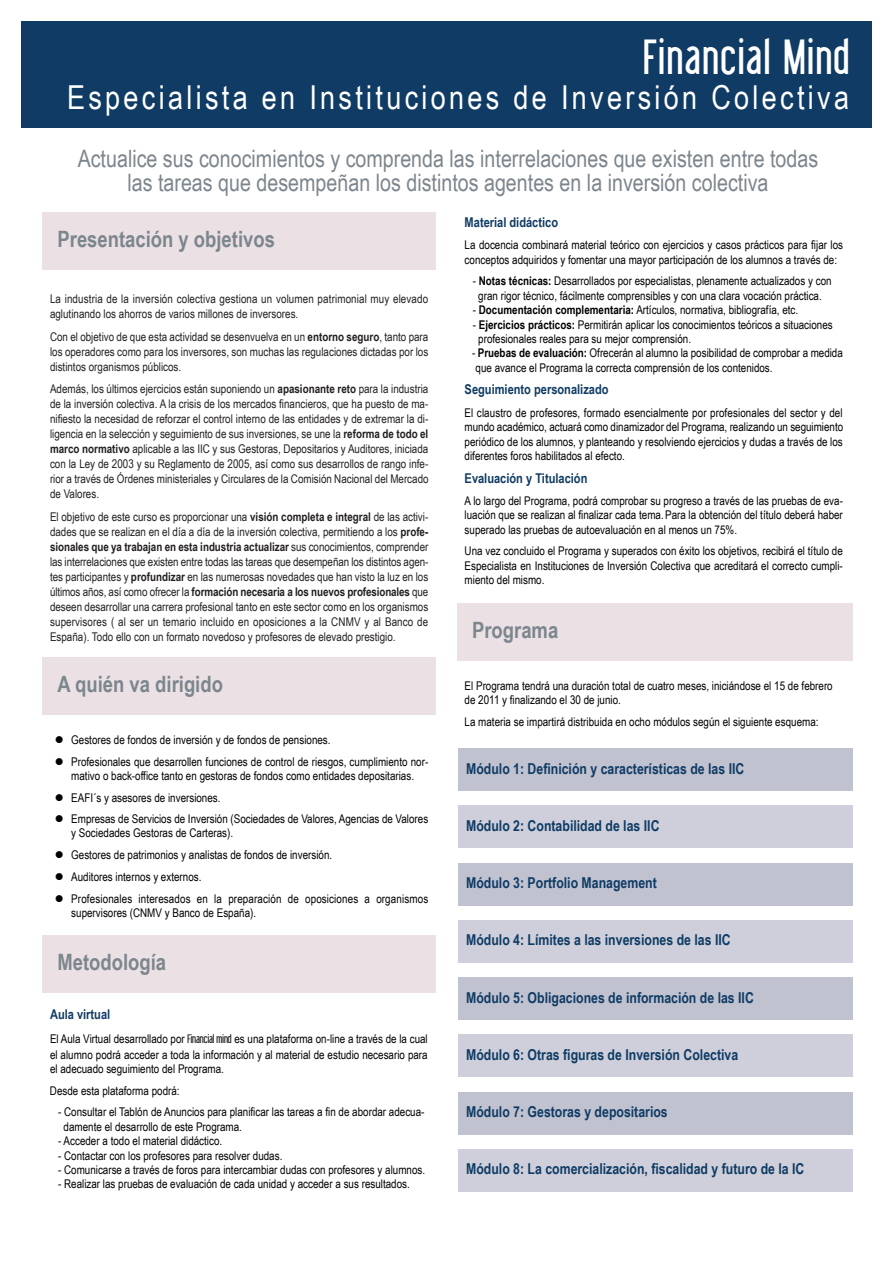
<style>
.page{position:relative;width:893px;height:1263px;background:#fff}
.page>*{position:absolute;margin:0;border:0;box-sizing:border-box;transform-origin:0 0}
.t1{font:48px "Libel Suit";letter-spacing:.05em;color:#fff}
.t2{font:33px "Arial Narrow";letter-spacing:.1em;color:#fff}
.t3{font:24px/24px "Arial Narrow";color:#7c868d;text-align:center}
.t4{font:700 22.5px "Arial Narrow";color:#7c868d}
.t5{font:700 15px "Arial Narrow";color:#0f3b64}
.t6{font:700 13.5px "Arial Narrow";color:#0f3b64}
.t7{font:12px/14.4px "Arial Narrow";color:#000}
.t8{font:12px/15px "Arial Narrow";color:#231f20;text-align:justify}
.s1{font-weight:700}
.s2{font-family:"Libel Suit";color:#231f20}
</style>
<div class="page">
<div style="left:43px;top:213px;width:393px;height:57px;background:#ebe1e5"></div>
<div style="left:43px;top:935px;width:393px;height:58px;background:#ebe1e5"></div>
<div style="left:457px;top:603px;width:396px;height:58px;background:#ebe1e5"></div>
<div style="left:43px;top:657px;width:393px;height:58px;background:#ebe1e5"></div>
<div style="left:459px;top:1149px;width:394px;height:42px;background:#cecfda"></div>
<div style="left:459px;top:1092px;width:394px;height:42px;background:#c1c2d0"></div>
<div style="left:459px;top:806px;width:394px;height:42px;background:#cecfda"></div>
<div style="left:459px;top:748px;width:394px;height:43px;background:#c1c2d0"></div>
<div style="left:459px;top:920px;width:394px;height:43px;background:#cecfda"></div>
<div style="left:459px;top:863px;width:394px;height:42px;background:#c1c2d0"></div>
<div style="left:459px;top:977px;width:394px;height:43px;background:#c1c2d0"></div>
<div style="left:459px;top:1035px;width:394px;height:42px;background:#cecfda"></div>
<div style="left:21px;top:21px;width:851px;height:107px;background:#0f3b64"></div>
<h1 class="t1" style="left:643px;top:33px;width:207px">Financial Mind</h1>
<h2 class="t2" style="left:67px;top:78px;width:783px">Especialista en Instituciones de Inversión Colectiva</h2>
<h3 class="t3" style="left:78px;top:146px;width:742px">Actualice sus conocimientos y comprenda las interrelaciones que existen entre todas las tareas que desempeñan los distintos agentes en la inversión colectiva</h3>
<h3 class="t4" style="left:58px;top:226px;width:219px">Presentación y objetivos</h3>
<p class="t8" style="left:50px;top:291px;width:380px">La industria de la inversión colectiva gestiona un volumen patrimonial muy elevado aglutinando los ahorros de varios millones de inversores.</p>
<p class="t8" style="left:50px;top:329px;width:380px">Con el objetivo de que esta actividad se desenvuelva en un <span class="s1">entorno seguro</span>, tanto para los operadores como para los inversores, son muchas las regulaciones dictadas por los distintos organismos públicos.</p>
<p class="t8" style="left:50px;top:381px;width:380px">Además, los últimos ejercicios están suponiendo un <span class="s1">apasionante reto</span> para la industria de la inversión colectiva. A la crisis de los mercados financieros, que ha puesto de ma&shy;nifiesto la necesidad de reforzar el control interno de las entidades y de extremar la di&shy;ligencia en la selección y seguimiento de sus inversiones, se une la <span class="s1">reforma de todo el marco normativo</span> aplicable a las IIC y sus Gestoras, Depositarios y Auditores, iniciada con la Ley de 2003 y su Reglamento de 2005, así como sus desarrollos de rango infe&shy;rior a través de Órdenes ministeriales y Circulares de la Comisión Nacional del Mercado de Valores.</p>
<p class="t8" style="left:50px;top:509px;width:380px">El objetivo de este curso es proporcionar una <span class="s1">visión completa e integral</span> de las activi&shy;dades que se realizan en el día a día de la inversión colectiva, permitiendo a los <span class="s1">profe&shy;sionales que ya trabajan en esta industria actualizar</span> sus conocimientos, comprender las interrelaciones que existen entre todas las tareas que desempeñan los distintos agen&shy;tes participantes y <span class="s1">profundizar</span> en las numerosas novedades que han visto la luz en los últimos años, así como ofrecer la <span class="s1">formación necesaria a los nuevos profesionales</span> que deseen desarrollar una carrera profesional tanto en este sector como en los organismos supervisores ( al ser un temario incluido en oposiciones a la CNMV y al Banco de España). Todo ello con un formato novedoso y profesores de elevado prestigio.</p>
<h3 class="t4" style="left:58px;top:671px;width:167px">A quién va dirigido</h3>
<p class="t7" style="left:55px;top:732px;width:277px">● Gestores de fondos de inversión y de fondos de pensiones.</p>
<p class="t7" style="left:55px;top:754px;width:375px;line-height:14px;text-align:center">● Profesionales que desarrollen funciones de control de riesgos, cumplimiento nor&shy;mativo o back-office tanto en gestoras de fondos como entidades depositarias.</p>
<p class="t7" style="left:55px;top:790px;width:167px">● EAFI´s y asesores de inversiones.</p>
<p class="t7" style="left:71px;top:812px;width:358px;line-height:14px;text-indent:-16px">● Empresas de Servicios de Inversión (Sociedades de Valores, Agencias de Valores y Sociedades Gestoras de Carteras).</p>
<p class="t7" style="left:55px;top:848px;width:279px">● Gestores de patrimonios y analistas de fondos de inversión.</p>
<p class="t7" style="left:55px;top:869px;width:148px">● Auditores internos y externos.</p>
<p class="t7" style="left:71px;top:891px;width:358px;line-height:14px;text-indent:-16px">● Profesionales interesados en la preparación de oposiciones a organismos supervisores (CNMV y Banco de España).</p>
<h3 class="t4" style="left:58px;top:949px;width:110px">Metodología</h3>
<p class="t6" style="left:50px;top:1006px;width:62px">Aula virtual</p>
<p class="t7" style="left:50px;top:1030px;width:379px;line-height:15.9px">El Aula Virtual desarrollado por <span class="s2">Financial mind</span> es una plataforma on-line a través de la cual el alumno podrá acceder a toda la información y al material de estudio necesario para</p>
<p class="t7" style="left:50px;top:1058px;width:175px;line-height:21.6px">el adecuado seguimiento del Programa.<br>Desde esta plataforma podrá:</p>
<p class="t7" style="left:64px;top:1105px;width:362px;text-indent:-5px">- Consultar el Tablón de Anuncios para planificar las tareas a fin de abordar adecua&shy;damente el desarrollo de este Programa.</p>
<p class="t7" style="left:58px;top:1133px;width:166px">- Acceder a todo el material didáctico.</p>
<p class="t7" style="left:58px;top:1148px;width:226px">- Contactar con los profesores para resolver dudas.</p>
<p class="t7" style="left:58px;top:1162px;width:368px">- Comunicarse a través de foros para intercambiar dudas con profesores y alumnos.</p>
<p class="t7" style="left:58px;top:1177px;width:353px">- Realizar las pruebas de evaluación de cada unidad y acceder a sus resultados.</p>
<p class="t6" style="left:465px;top:214px;width:95px">Material didáctico</p>
<p class="t7" style="left:465px;top:238px;width:380px">La docencia combinará material teórico con ejercicios y casos prácticos para fijar los conceptos adquiridos y fomentar una mayor participación de los alumnos a través de:</p>
<p class="t7" style="left:473px;top:274px;width:360px;text-align:center">- <span class="s1">Notas técnicas:</span> Desarrollados por especialistas, plenamente actualizados y con gran rigor técnico, fácilmente comprensibles y con una clara vocación práctica.</p>
<p class="t7" style="left:473px;top:303px;width:327px">- <span class="s1">Documentación complementaria:</span> Artículos, normativa, bibliografía, etc.</p>
<p class="t7" style="left:478px;top:317px;width:356px;text-indent:-5px">- <span class="s1">Ejercicios prácticos:</span> Permitirán aplicar los conocimientos teóricos a situaciones profesionales reales para su mejor comprensión.</p>
<p class="t7" style="left:472px;top:346px;width:372px">- <span class="s1">Pruebas de evaluación:</span> Ofrecerán al alumno la posibilidad de comprobar a medida que avance el Programa la correcta comprensión de los contenidos.</p>
<p class="t6" style="left:465px;top:382px;width:145px">Seguimiento personalizado</p>
<p class="t7" style="left:465px;top:405px;width:380px;text-align:justify">El claustro de profesores, formado esencialmente por profesionales del sector y del mundo académico, actuará como dinamizador del Programa, realizando un seguimiento periódico de los alumnos, y planteando y resolviendo ejercicios y dudas a través de los diferentes foros habilitados al efecto.</p>
<p class="t6" style="left:465px;top:470px;width:124px">Evaluación y Titulación</p>
<p class="t7" style="left:465px;top:493px;width:380px;text-align:justify">A lo largo del Programa, podrá comprobar su progreso a través de las pruebas de eva&shy;luación que se realizan al finalizar cada tema. Para la obtención del título deberá haber superado las pruebas de autoevaluación en al menos un 75%.</p>
<p class="t7" style="left:465px;top:544px;width:380px;text-align:justify">Una vez concluido el Programa y superados con éxito los objetivos, recibirá el título de Especialista en Instituciones de Inversión Colectiva que acreditará el correcto cumpli&shy;miento del mismo.</p>
<h3 class="t4" style="left:472px;top:617px;width:88px">Programa</h3>
<p class="t7" style="left:465px;top:678px;width:370px">El Programa tendrá una duración total de cuatro meses, iniciándose el 15 de febrero de 2011 y finalizando el 30 de junio.</p>
<p class="t7" style="left:465px;top:714px;width:355px">La materia se impartirá distribuida en ocho módulos según el siguiente esquema:</p>
<p class="t5" style="left:466px;top:759px;width:280px">Módulo 1: Definición y características de las IIC</p>
<p class="t5" style="left:466px;top:817px;width:195px">Módulo 2: Contabilidad de las IIC</p>
<p class="t5" style="left:466px;top:874px;width:192px">Módulo 3: Portfolio Management</p>
<p class="t5" style="left:466px;top:931px;width:266px">Módulo 4: Límites a las inversiones de las IIC</p>
<p class="t5" style="left:466px;top:988px;width:289px">Módulo 5: Obligaciones de información de las IIC</p>
<p class="t5" style="left:466px;top:1046px;width:274px">Módulo 6: Otras figuras de Inversión Colectiva</p>
<p class="t5" style="left:466px;top:1103px;width:203px">Módulo 7: Gestoras y depositarios</p>
<p class="t5" style="left:466px;top:1160px;width:340px">Módulo 8: La comercialización, fiscalidad y futuro de la IC</p>
</div>
